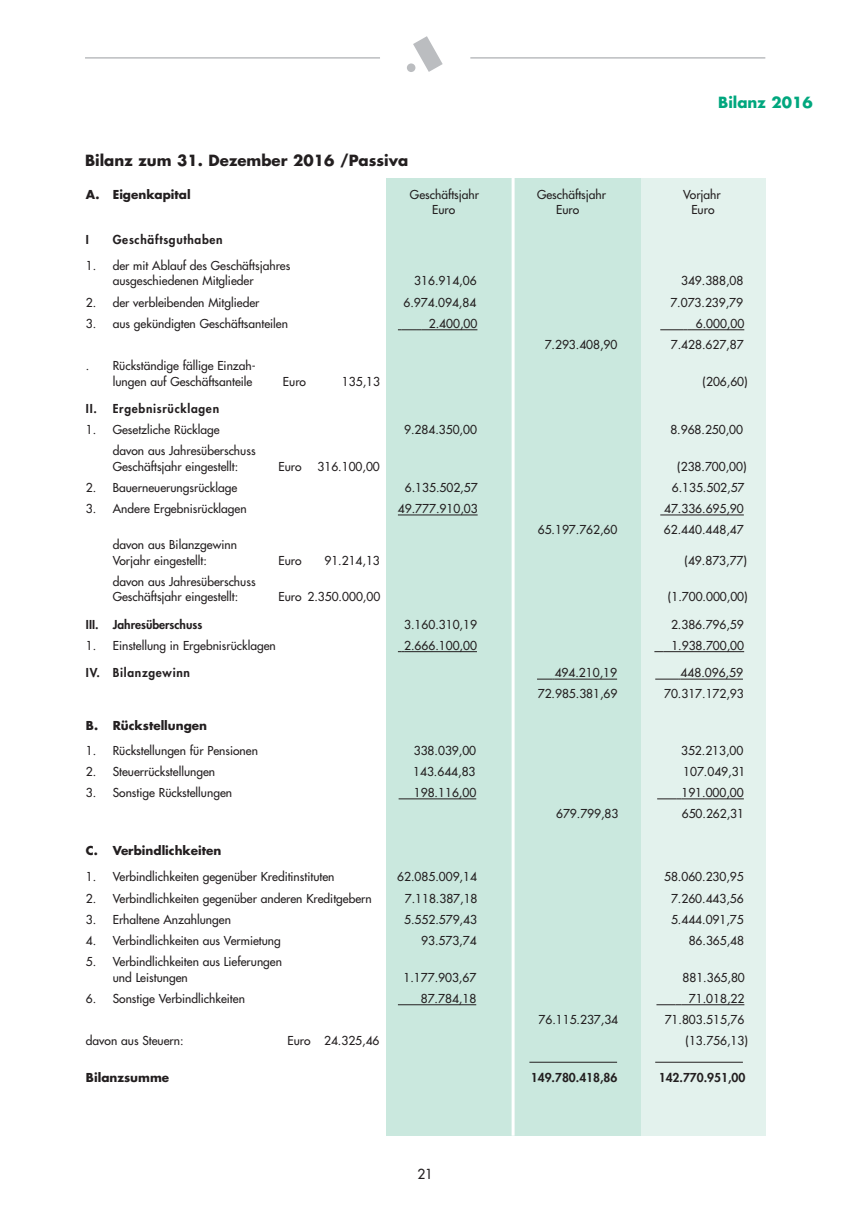
<style>
.page{position:relative;width:849px;height:1220px;background:#fff}
.page>*{position:absolute;margin:0;border:0;box-sizing:border-box;transform-origin:0 0}
.t1{font:700 15px "Futura";color:#231f20}
.t2{font:700 15px "Futura";color:#00a77e}
.t3{font:13.5px "Futura";color:#231f20}
.t4{font:12px/15.1px "Futura";color:#231f20}
.t5{font:700 12px "Futura";color:#231f20}
.t6{font:800 12px "Futura";letter-spacing:.06em;color:#231f20}
.t7{font:800 12px "Futura";color:#231f20}
</style>
<div class="page">
<div style="left:386px;top:179px;width:379px;height:956px;background:#cae8de"></div>
<div style="left:641px;top:179px;width:124px;height:956px;background:#e3f2ed"></div>
<hr style="left:512px;top:128px;width:3px;height:1007px;background:#fff">
<svg style="left:413px;top:36px;width:30px;height:36px"></svg>
<div style="left:407px;top:63px;width:8px;height:9px;background:#bbbdc0;border-radius:50%"></div>
<hr style="left:85px;top:57px;width:295px;height:2px;background:#bbbdc0">
<hr style="left:470px;top:57px;width:295px;height:2px;background:#bbbdc0">
<svg style="left:398px;top:329px;width:23px;height:1px"></svg>
<hr style="left:421px;top:329px;width:56px;height:1px;background:#231f20">
<svg style="left:660px;top:329px;width:32px;height:1px"></svg>
<hr style="left:692px;top:329px;width:52px;height:1px;background:#231f20">
<hr style="left:398px;top:514px;width:80px;height:1px;background:#231f20">
<hr style="left:660px;top:514px;width:84px;height:1px;background:#231f20">
<hr style="left:404px;top:651px;width:73px;height:1px;background:#231f20">
<hr style="left:664px;top:651px;width:80px;height:1px;background:#231f20">
<svg style="left:537px;top:678px;width:18px;height:1px"></svg>
<hr style="left:555px;top:678px;width:62px;height:1px;background:#231f20">
<svg style="left:655px;top:678px;width:26px;height:1px"></svg>
<hr style="left:681px;top:678px;width:62px;height:1px;background:#231f20">
<hr style="left:399px;top:798px;width:77px;height:1px;background:#231f20">
<svg style="left:657px;top:798px;width:24px;height:1px"></svg>
<hr style="left:681px;top:798px;width:63px;height:1px;background:#231f20">
<hr style="left:398px;top:1004px;width:78px;height:1px;background:#231f20">
<svg style="left:656px;top:1004px;width:25px;height:1px"></svg>
<hr style="left:681px;top:1004px;width:63px;height:1px;background:#231f20">
<hr style="left:529px;top:1061px;width:88px;height:1px;background:#231f20">
<hr style="left:655px;top:1061px;width:88px;height:1px;background:#231f20">
<p class="t1" style="left:85px;top:154px;width:325px">Bilanz zum 31. Dezember 2016 /Passiva</p>
<p class="t2" style="left:718px;top:95px;width:96px">Bilanz 2016</p>
<p class="t5" style="left:86px;top:189px;width:106px">A. Eigenkapital</p>
<p class="t4" style="left:410px;top:188px;width:71px">Geschäftsjahr</p>
<p class="t4" style="left:537px;top:188px;width:71px">Geschäftsjahr</p>
<p class="t4" style="left:683px;top:188px;width:39px">Vorjahr</p>
<p class="t4" style="left:432px;top:203px;width:25px">Euro</p>
<p class="t4" style="left:556px;top:203px;width:25px">Euro</p>
<p class="t4" style="left:691px;top:203px;width:25px">Euro</p>
<p class="t6" style="left:86px;top:234px;width:5px">I</p>
<p class="t6" style="left:113px;top:234px;width:112px">Geschäftsguthaben</p>
<p class="t4" style="left:113px;top:259px;width:179px;text-indent:-27px">1. der mit Ablauf des Geschäftsjahres ausgeschiedenen Mitglieder</p>
<p class="t4" style="left:414px;top:274px;width:64px">316.914,06</p>
<p class="t4" style="left:681px;top:274px;width:64px">349.388,08</p>
<p class="t4" style="left:86px;top:295px;width:175px">2. der verbleibenden Mitglieder</p>
<p class="t4" style="left:403px;top:295px;width:74px">6.974.094,84</p>
<p class="t4" style="left:670px;top:295px;width:74px">7.073.239,79</p>
<p class="t4" style="left:86px;top:317px;width:204px">3. aus gekündigten Geschäftsanteilen</p>
<p class="t4" style="left:429px;top:317px;width:50px">2.400,00</p>
<p class="t4" style="left:696px;top:317px;width:50px">6.000,00</p>
<p class="t4" style="left:545px;top:338px;width:74px">7.293.408,90</p>
<p class="t4" style="left:671px;top:338px;width:74px">7.428.627,87</p>
<p class="t4" style="left:86px;top:359px;width:5px">.</p>
<p class="t4" style="left:113px;top:359px;width:145px">Rückständige fällige Einzah&shy;lungen auf Geschäftsanteile</p>
<p class="t4" style="left:283px;top:374px;width:25px">Euro</p>
<p class="t4" style="left:342px;top:374px;width:40px">135,13</p>
<p class="t4" style="left:703px;top:374px;width:47px">(206,60)</p>
<p class="t6" style="left:86px;top:402px;width:135px">II. Ergebnisrücklagen</p>
<p class="t4" style="left:86px;top:423px;width:135px">1. Gesetzliche Rücklage</p>
<p class="t4" style="left:404px;top:423px;width:74px">9.284.350,00</p>
<p class="t4" style="left:670px;top:423px;width:74px">8.968.250,00</p>
<p class="t4" style="left:113px;top:444px;width:144px">davon aus Jahresüberschuss<br>Geschäftsjahr eingestellt:</p>
<p class="t4" style="left:278px;top:459px;width:25px">Euro</p>
<p class="t4" style="left:318px;top:459px;width:64px">316.100,00</p>
<p class="t4" style="left:677px;top:459px;width:71px">(238.700,00)</p>
<p class="t4" style="left:86px;top:480px;width:153px">2. Bauerneuerungsrücklage</p>
<p class="t4" style="left:405px;top:480px;width:74px">6.135.502,57</p>
<p class="t4" style="left:672px;top:480px;width:74px">6.135.502,57</p>
<p class="t4" style="left:86px;top:502px;width:162px">3. Andere Ergebnisrücklagen</p>
<p class="t4" style="left:398px;top:502px;width:81px">49.777.910,03</p>
<p class="t4" style="left:664px;top:502px;width:81px">47.336.695,90</p>
<p class="t4" style="left:538px;top:523px;width:81px">65.197.762,60</p>
<p class="t4" style="left:664px;top:523px;width:81px">62.440.448,47</p>
<p class="t4" style="left:113px;top:538px;width:126px">davon aus Bilanzgewinn<br>Vorjahr eingestellt:</p>
<p class="t4" style="left:278px;top:553px;width:25px">Euro</p>
<p class="t4" style="left:324px;top:553px;width:57px">91.214,13</p>
<p class="t4" style="left:685px;top:553px;width:64px">(49.873,77)</p>
<p class="t4" style="left:113px;top:575px;width:144px">davon aus Jahresüberschuss<br>Geschäftsjahr eingestellt:</p>
<p class="t4" style="left:278px;top:590px;width:103px">Euro 2.350.000,00</p>
<p class="t4" style="left:668px;top:590px;width:81px">(1.700.000,00)</p>
<p class="t7" style="left:86px;top:618px;width:118px">III. Jahresüberschuss</p>
<p class="t4" style="left:404px;top:617px;width:74px">3.160.310,19</p>
<p class="t4" style="left:671px;top:617px;width:74px">2.386.796,59</p>
<p class="t4" style="left:86px;top:638px;width:191px">1. Einstellung in Ergebnisrücklagen</p>
<p class="t4" style="left:404px;top:638px;width:74px">2.666.100,00</p>
<p class="t4" style="left:671px;top:638px;width:74px">1.938.700,00</p>
<p class="t6" style="left:86px;top:667px;width:106px">IV. Bilanzgewinn</p>
<p class="t4" style="left:555px;top:666px;width:64px">494.210,19</p>
<p class="t4" style="left:681px;top:666px;width:64px">448.096,59</p>
<p class="t4" style="left:538px;top:687px;width:81px">72.985.381,69</p>
<p class="t4" style="left:664px;top:687px;width:81px">70.317.172,93</p>
<p class="t5" style="left:86px;top:720px;width:123px">B. Rückstellungen</p>
<p class="t4" style="left:86px;top:743px;width:174px">1. Rückstellungen für Pensionen</p>
<p class="t4" style="left:414px;top:743px;width:64px">338.039,00</p>
<p class="t4" style="left:681px;top:743px;width:64px">352.213,00</p>
<p class="t4" style="left:86px;top:764px;width:131px">2. Steuerrückstellungen</p>
<p class="t4" style="left:413px;top:764px;width:64px">143.644,83</p>
<p class="t4" style="left:683px;top:764px;width:64px">107.049,31</p>
<p class="t4" style="left:86px;top:786px;width:148px">3. Sonstige Rückstellungen</p>
<p class="t4" style="left:414px;top:786px;width:64px">198.116,00</p>
<p class="t4" style="left:681px;top:786px;width:64px">191.000,00</p>
<p class="t4" style="left:556px;top:807px;width:64px">679.799,83</p>
<p class="t4" style="left:682px;top:807px;width:64px">650.262,31</p>
<p class="t5" style="left:86px;top:844px;width:137px">C. Verbindlichkeiten</p>
<p class="t4" style="left:86px;top:870px;width:250px">1. Verbindlichkeiten gegenüber Kreditinstituten</p>
<p class="t4" style="left:397px;top:870px;width:81px">62.085.009,14</p>
<p class="t4" style="left:664px;top:870px;width:81px">58.060.230,95</p>
<p class="t4" style="left:86px;top:891px;width:287px">2. Verbindlichkeiten gegenüber anderen Kreditgebern</p>
<p class="t4" style="left:405px;top:891px;width:74px">7.118.387,18</p>
<p class="t4" style="left:671px;top:891px;width:74px">7.260.443,56</p>
<p class="t4" style="left:86px;top:912px;width:146px">3. Erhaltene Anzahlungen</p>
<p class="t4" style="left:404px;top:912px;width:74px">5.552.579,43</p>
<p class="t4" style="left:671px;top:912px;width:74px">5.444.091,75</p>
<p class="t4" style="left:86px;top:934px;width:196px">4. Verbindlichkeiten aus Vermietung</p>
<p class="t4" style="left:421px;top:934px;width:57px">93.573,74</p>
<p class="t4" style="left:689px;top:934px;width:57px">86.365,48</p>
<p class="t4" style="left:113px;top:955px;width:171px;text-indent:-27px">5. Verbindlichkeiten aus Lieferungen und Leistungen</p>
<p class="t4" style="left:403px;top:970px;width:74px">1.177.903,67</p>
<p class="t4" style="left:682px;top:970px;width:64px">881.365,80</p>
<p class="t4" style="left:86px;top:991px;width:161px">6. Sonstige Verbindlichkeiten</p>
<p class="t4" style="left:421px;top:991px;width:57px">87.784,18</p>
<p class="t4" style="left:689px;top:991px;width:57px">71.018,22</p>
<p class="t4" style="left:538px;top:1013px;width:81px">76.115.237,34</p>
<p class="t4" style="left:665px;top:1013px;width:81px">71.803.515,76</p>
<p class="t4" style="left:86px;top:1034px;width:99px">davon aus Steuern:</p>
<p class="t4" style="left:287px;top:1034px;width:94px">Euro 24.325,46</p>
<p class="t4" style="left:686px;top:1034px;width:64px">(13.756,13)</p>
<p class="t5" style="left:86px;top:1071px;width:85px">Bilanzsumme</p>
<p class="t7" style="left:531px;top:1071px;width:88px">149.780.418,86</p>
<p class="t7" style="left:659px;top:1071px;width:88px">142.770.951,00</p>
<p class="t3" style="left:417px;top:1167px;width:17px">21</p>
</div>
